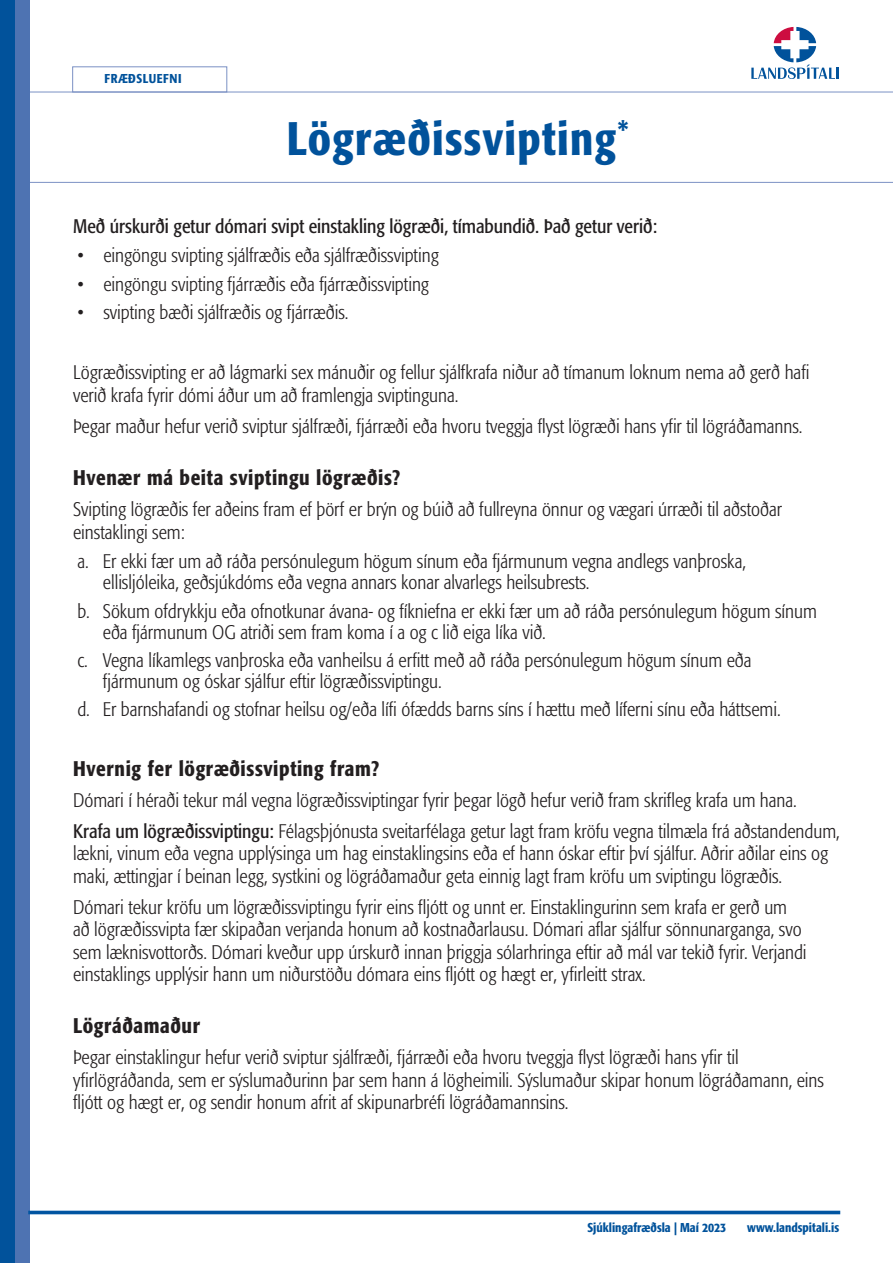
<style>
.page{position:relative;width:893px;height:1263px;background:#fff}
.page>*{position:absolute;margin:0;border:0;box-sizing:border-box;transform-origin:0 0}
.Fyrirsagnir_Bold{font:500 condensed 46.5px "Formata";letter-spacing:.03em;color:#01529b}
.Fyrirsagnir{font:500 condensed 21px "Formata";letter-spacing:.03em;color:#231f20}
.Meginmál_formata_lig{font:300 condensed 19.5px/22.5px "Formata";color:#231f20}
.Meginmál_formata_lig-2{font:condensed 19.5px "Formata";color:#231f20}
.Meginmál_formata_lig-3{font:500 condensed 12.75px "Formata";color:#01529b}
.Meginmál_formata_lig-4{font:500 condensed 12.75px "Formata";letter-spacing:.05em;color:#01529b}
.s1{font-weight:400}
</style>
<div class="page">
<hr style="left:0;top:92px;width:893px;height:1px;background:#7b91c4">
<hr style="left:0;top:182px;width:893px;height:1px;background:#7b91c4">
<svg style="left:751px;top:27px;width:88px;height:52px"></svg>
<div style="left:0;top:0;width:15px;height:1263px;background:#01529b"></div>
<div style="left:15px;top:0;width:15px;height:1263px;background:#4e73b2"></div>
<hr style="left:28px;top:1211px;width:812px;height:3px;background:#01529b">
<div style="left:72px;top:66px;width:155px;height:26px;border:1px solid #7b91c4"></div>
<p class="Meginmál_formata_lig-4" style="left:105px;top:71px;width:79px">FRÆÐSLUEFNI</p>
<p class="Fyrirsagnir_Bold" style="left:287px;top:111px;width:344px">Lögræðissvipting<sup>*</sup></p>
<p class="Meginmál_formata_lig-2" style="left:73px;top:214px;width:585px">Með úrskurði getur dómari svipt einstakling lögræði, tímabundið. Það getur verið:</p>
<p class="Meginmál_formata_lig" style="left:77px;top:244px;width:363px">• eingöngu svipting sjálfræðis eða sjálfræðissvipting</p>
<p class="Meginmál_formata_lig" style="left:77px;top:273px;width:353px">• eingöngu svipting fjárræðis eða fjárræðissvipting</p>
<p class="Meginmál_formata_lig" style="left:77px;top:301px;width:273px">• svipting bæði sjálfræðis og fjárræðis.</p>
<p class="Meginmál_formata_lig" style="left:73px;top:362px;width:738px">Lögræðissvipting er að lágmarki sex mánuðir og fellur sjálfkrafa niður að tímanum loknum nema að gerð hafi verið krafa fyrir dómi áður um að framlengja sviptinguna.</p>
<p class="Meginmál_formata_lig" style="left:73px;top:415px;width:731px">Þegar maður hefur verið sviptur sjálfræði, fjárræði eða hvoru tveggja flyst lögræði hans yfir til lögráðamanns.</p>
<p class="Fyrirsagnir" style="left:73px;top:465px;width:329px">Hvenær má beita sviptingu lögræðis?</p>
<p class="Meginmál_formata_lig" style="left:73px;top:498px;width:710px">Svipting lögræðis fer aðeins fram ef þörf er brýn og búið að fullreyna önnur og vægari úrræði til aðstoðar einstaklingi sem:</p>
<p class="Meginmál_formata_lig" style="left:103px;top:551px;width:645px;line-height:21px;text-indent:-26px">a. Er ekki fær um að ráða persónulegum högum sínum eða fjármunum vegna andlegs vanþroska, ellisljóleika, geðsjúkdóms eða vegna annars konar alvarlegs heilsubrests.</p>
<p class="Meginmál_formata_lig" style="left:103px;top:600px;width:715px;line-height:21px;text-indent:-26px">b. Sökum ofdrykkju eða ofnotkunar ávana- og fíkniefna er ekki fær um að ráða persónulegum högum sínum eða fjármunum OG atriði sem fram koma í a og c lið eiga líka við.</p>
<p class="Meginmál_formata_lig" style="left:103px;top:650px;width:650px;line-height:21px;text-indent:-26px">c. Vegna líkamlegs vanþroska eða vanheilsu á erfitt með að ráða persónulegum högum sínum eða fjármunum og óskar sjálfur eftir lögræðissviptingu.</p>
<p class="Meginmál_formata_lig" style="left:77px;top:698px;width:705px">d. Er barnshafandi og stofnar heilsu og/eða lífi ófædds barns síns í hættu með líferni sínu eða háttsemi.</p>
<p class="Fyrirsagnir" style="left:73px;top:755px;width:308px">Hvernig fer lögræðissvipting fram?</p>
<p class="Meginmál_formata_lig" style="left:73px;top:789px;width:725px">Dómari í héraði tekur mál vegna lögræðissviptingar fyrir þegar lögð hefur verið fram skrifleg krafa um hana.</p>
<p class="Meginmál_formata_lig" style="left:73px;top:820px;width:768px"><span class="s1">Krafa um lögræðissviptingu:</span> Félagsþjónusta sveitarfélaga getur lagt fram kröfu vegna tilmæla frá aðstandendum, lækni, vinum eða vegna upplýsinga um hag einstaklingsins eða ef hann óskar eftir því sjálfur. Aðrir aðilar eins og maki, ættingjar í beinan legg, systkini og lögráðamaður geta einnig lagt fram kröfu um sviptingu lögræðis.</p>
<p class="Meginmál_formata_lig" style="left:73px;top:896px;width:735px">Dómari tekur kröfu um lögræðissviptingu fyrir eins fljótt og unnt er. Einstaklingurinn sem krafa er gerð um að lögræðissvipta fær skipaðan verjanda honum að kostnaðarlausu. Dómari aflar sjálfur sönnunarganga, svo sem læknisvottorðs. Dómari kveður upp úrskurð innan þriggja sólarhringa eftir að mál var tekið fyrir. Verjandi einstaklings upplýsir hann um niðurstöðu dómara eins fljótt og hægt er, yfirleitt strax.</p>
<p class="Fyrirsagnir" style="left:73px;top:1013px;width:129px">Lögráðamaður</p>
<p class="Meginmál_formata_lig" style="left:73px;top:1046px;width:752px">Þegar einstaklingur hefur verið sviptur sjálfræði, fjárræði eða hvoru tveggja flyst lögræði hans yfir til yfirlögráðanda, sem er sýslumaðurinn þar sem hann á lögheimili. Sýslumaður skipar honum lögráðamann, eins fljótt og hægt er, og sendir honum afrit af skipunarbréfi lögráðamannsins.</p>
<p class="Meginmál_formata_lig-3" style="left:587px;top:1219px;width:140px">Sjúklingafræðsla | Maí 2023</p>
<p class="Meginmál_formata_lig-3" style="left:747px;top:1219px;width:93px">www.landspitali.is</p>
</div>
